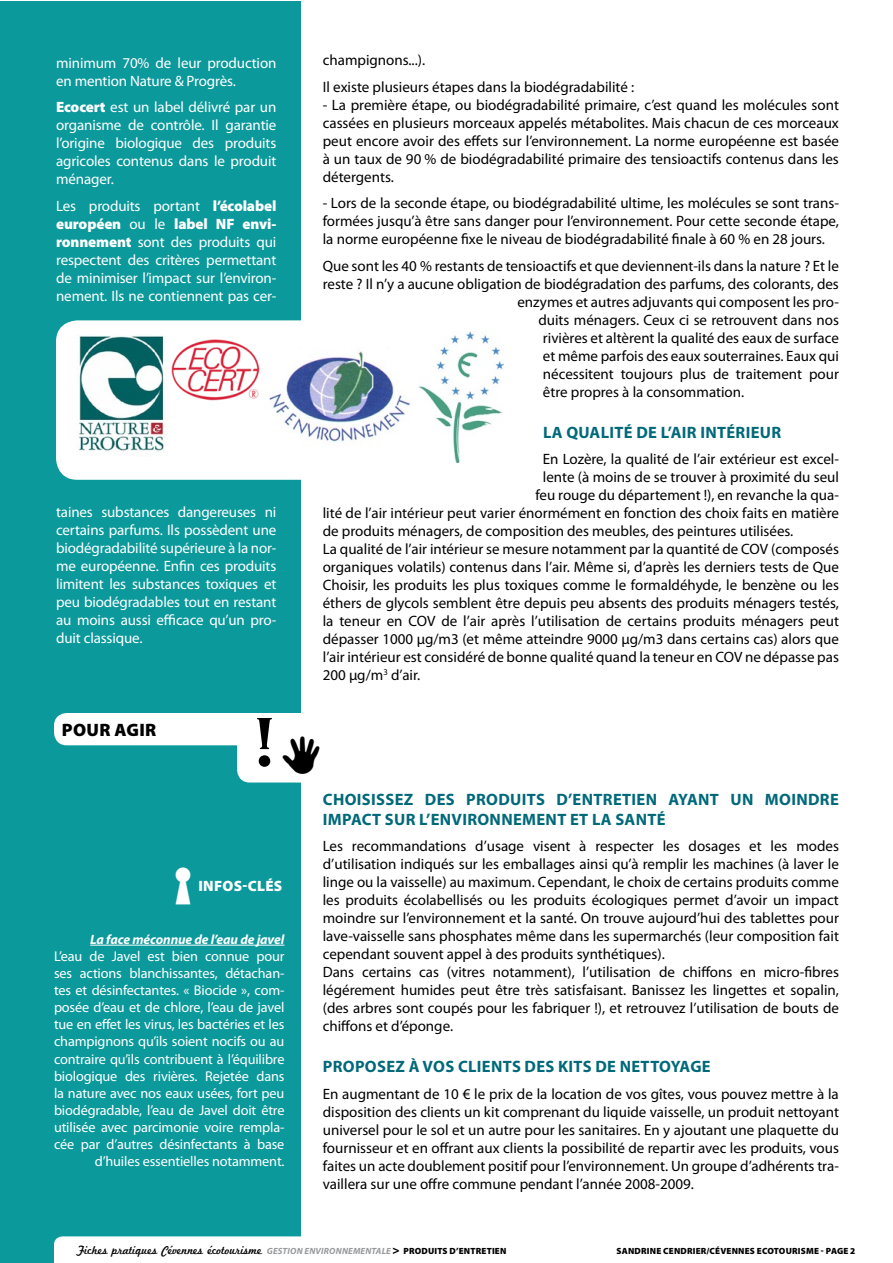
<style>
.page{position:relative;width:893px;height:1263px;background:#fff}
.page>*{position:absolute;margin:0;border:0;box-sizing:border-box;transform-origin:0 0}
.t1{font:700 72px "Copperplate Gothic";color:#000}
.t2{font:31.5px "Harolds Pips";color:#000}
.t3{font:900 18px "Myriad Pro";color:#000}
.t4{font:700 16.5px/19.8px "Myriad Pro";letter-spacing:.02em;color:#006979}
.t5{font:15px/18px "Myriad Pro";color:#000;text-align:justify}
.t6{font:15px/18px "Myriad Pro";letter-spacing:-.01em;color:#fff;text-align:justify}
.t7{font:900 15px "Myriad Pro";color:#fff}
.t8{font:14.25px/17.1px "Myriad Pro";letter-spacing:-.01em;color:#fff;text-align:right}
.t9{font:italic 700 13.5px "Myriad Pro";letter-spacing:-.01em;color:#fff}
.t10{font:12px "Marketing Script";color:#000}
.t11{font:900 9px "Myriad Pro";letter-spacing:.02em;color:#000}
.s1{font-weight:900}
.s2{font-family:"Harolds Pips";font-weight:400;font-size:31.5px}
.s3{font-family:"Myriad Pro";font-weight:700;font-style:italic;font-size:9px;color:#98999b}
.s4{font-family:"Myriad Pro";font-weight:900}
.s5{font-family:"Myriad Pro";font-weight:900;font-size:9px}
</style>
<div class="page">
<div style="left:0;top:1px;width:300px;height:1262px;background:#0c999b"></div>
<div style="left:54px;top:1236px;width:247px;height:27px;background:#fff"></div>
<div style="left:54px;top:713px;width:261px;height:32px;background:#fff;border-radius:13px"></div>
<div style="left:237px;top:723px;width:91px;height:59px;background:#fff;border-radius:13px"></div>
<hr style="left:90px;top:945px;width:194px;height:1px;background:#fff">
<div style="left:56px;top:320px;width:473px;height:160px;background:#fff;border-radius:21px"></div>
<img style="left:418px;top:332px;width:85px;height:130px">
<img style="left:269px;top:351px;width:141px;height:91px">
<img style="left:78px;top:335px;width:86px;height:122px">
<img style="left:172px;top:339px;width:88px;height:62px">
<p class="t6" style="left:56px;top:53px;width:222px">minimum 70% de leur production en mention Nature &amp; Progrès.</p>
<p class="t6" style="left:56px;top:98px;width:222px"><span class="s1">ECOCERT</span> est un label délivré par un organisme de contrôle. Il garantie l’origine biologique des produits agricoles contenus dans le produit ménager.</p>
<p class="t6" style="left:56px;top:196px;width:222px">Les produits portant <span class="s1">L’ÉCOLABEL EUROPÉEN</span> ou le <span class="s1">LABEL NF ENVI-RONNEMENT</span> sont des produits qui respectent des critères permettant de minimiser l’impact sur l’environ&shy;nement. Ils ne contiennent pas cer-</p>
<p class="t6" style="left:56px;top:502px;width:222px">taines substances dangereuses ni certains parfums. Ils possèdent une biodégradabilité supérieure à la nor&shy;me européenne. Enfin ces produits limitent les substances toxiques et peu biodégradables tout en restant au moins aussi efficace qu’un pro&shy;duit classique.</p>
<p class="t5" style="left:323px;top:47px;width:313px;line-height:26.5px">champignons...).<br>Il existe plusieurs étapes dans la biodégradabilité :</p>
<p class="t5" style="left:323px;top:95px;width:518px">- La première étape, ou biodégradabilité primaire, c’est quand les molécules sont cassées en plusieurs morceaux appelés métabolites. Mais chacun de ces morceaux peut encore avoir des effets sur l’environnement. La norme européenne est basée à un taux de 90 % de biodégradabilité primaire des tensioactifs contenus dans les détergents.</p>
<p class="t5" style="left:323px;top:194px;width:518px">- Lors de la seconde étape, ou biodégradabilité ultime, les molécules se sont trans&shy;formées jusqu’à être sans danger pour l’environnement. Pour cette seconde étape, la norme européenne fixe le niveau de biodégradabilité finale à 60 % en 28 jours.</p>
<p class="t5" style="left:323px;top:256px;width:518px">Que sont les 40 % restants de tensioactifs et que deviennent-ils dans la nature ? Et le</p>
<p class="t5" style="left:323px;top:274px;width:518px">reste ? Il n’y a aucune obligation de biodégradation des parfums, des colorants, des</p>
<p class="t5" style="left:517px;top:292px;width:323px">enzymes et autres adjuvants qui composent les pro-</p>
<p class="t5" style="left:538px;top:310px;width:302px">duits ménagers. Ceux ci se retrouvent dans nos</p>
<p class="t5" style="left:543px;top:328px;width:298px">rivières et altèrent la qualité des eaux de surface</p>
<p class="t5" style="left:543px;top:346px;width:298px">et même parfois des eaux souterraines. Eaux qui</p>
<p class="t5" style="left:543px;top:364px;width:298px">nécessitent toujours plus de traitement pour</p>
<p class="t5" style="left:543px;top:382px;width:203px">être propres à la consommation.</p>
<p class="t4" style="left:543px;top:422px;width:240px">LA QUALITÉ DE L’AIR INTÉRIEUR</p>
<p class="t5" style="left:543px;top:450px;width:298px">En Lozère, la qualité de l’air extérieur est excel-</p>
<p class="t5" style="left:543px;top:468px;width:298px">lente (à moins de se trouver à proximité du seul</p>
<p class="t5" style="left:535px;top:486px;width:305px">feu rouge du département !), en revanche la qua-</p>
<p class="t5" style="left:323px;top:504px;width:518px">lité de l’air intérieur peut varier énormément en fonction des choix faits en matière</p>
<p class="t5" style="left:323px;top:522px;width:472px">de produits ménagers, de composition des meubles, des peintures utilisées.</p>
<p class="t5" style="left:323px;top:540px;width:518px">La qualité de l’air intérieur se mesure notamment par la quantité de COV (composés</p>
<p class="t5" style="left:323px;top:558px;width:518px">organiques volatils) contenus dans l’air. Même si, d’après les derniers tests de Que</p>
<p class="t5" style="left:323px;top:576px;width:518px">Choisir, les produits les plus toxiques comme le formaldéhyde, le benzène ou les</p>
<p class="t5" style="left:323px;top:594px;width:518px">éthers de glycols semblent être depuis peu absents des produits ménagers testés,</p>
<p class="t5" style="left:323px;top:612px;width:518px">la teneur en COV de l’air après l’utilisation de certains produits ménagers peut</p>
<p class="t5" style="left:323px;top:630px;width:518px">dépasser 1000 µg/m3 (et même atteindre 9000 µg/m3 dans certains cas) alors que</p>
<p class="t5" style="left:323px;top:648px;width:518px">l’air intérieur est considéré de bonne qualité quand la teneur en COV ne dépasse pas</p>
<p class="t5" style="left:323px;top:666px;width:99px">200 µg/m<sup>3</sup> d’air.</p>
<p class="t3" style="left:62px;top:718px;width:13px">POUR</p>
<p class="t3" style="left:114px;top:718px;width:12px">AGIR</p>
<h1 class="t1" style="left:251px;top:702px;width:29px">!</h1>
<h2 class="t2" style="left:281px;top:735px;width:42px">i</h2>
<p class="t7" style="left:174px;top:876px;width:84px"><span class="s2">k</span>IN FOS-CLÉS</p>
<p class="t9" style="left:90px;top:930px;width:196px">La face méconnue de l’eau de javel</p>
<p class="t8" style="left:54px;top:947px;width:232px">L’eau de Javel est bien connue pour ses actions blanchissantes, détachan&shy;tes et désinfectantes. « Biocide », com&shy;posée d’eau et de chlore, l’eau de javel tue en effet les virus, les bactéries et les champignons qu’ils soient nocifs ou au contraire qu’ils contribuent à l’équilibre biologique des rivières. Rejetée dans la nature avec nos eaux usées, fort peu biodégradable, l’eau de Javel doit être utilisée avec parcimonie voire rempla&shy;cée par d’autres désinfectants à base d’huiles essentielles notamment.</p>
<p class="t4" style="left:323px;top:789px;width:517px">CHOISISSEZ DES PRODUITS D’ENTRETIEN AYANT UN MOINDRE<br>IMPACT SUR L’ENVIRONNEMENT ET LA SANTÉ</p>
<p class="t5" style="left:323px;top:837px;width:518px;text-align:left">Les recommandations d’usage visent à respecter les dosages et les modes d’utilisation indiqués sur les emballages ainsi qu’à remplir les machines (à laver le linge ou la vaisselle) au maximum. Cependant, le choix de certains produits comme les produits écolabellisés ou les produits écologiques permet d’avoir un impact moindre sur l’environnement et la santé. On trouve aujourd’hui des tablettes pour lave-vaisselle sans phosphates même dans les supermarchés (leur composition fait cependant souvent appel à des produits synthétiques).<br>Dans certains cas (vitres notamment), l’utilisation de chiffons en micro-fibres légérement humides peut être très satisfaisant. Banissez les lingettes et sopalin, (des arbres sont coupés pour les fabriquer !), et retrouvez l’utilisation de bouts de chiffons et d’éponge.</p>
<p class="t4" style="left:323px;top:1056px;width:389px">PROPOSEZ À VOS CLIENTS DES KITS DE NETTOYAGE</p>
<p class="t5" style="left:323px;top:1084px;width:518px">En augmentant de 10 € le prix de la location de vos gîtes, vous pouvez mettre à la disposition des clients un kit comprenant du liquide vaisselle, un produit nettoyant universel pour le sol et un autre pour les sanitaires. En y ajoutant une plaquette du fournisseur et en offrant aux clients la possibilité de repartir avec les produits, vous faites un acte doublement positif pour l’environnement. Un groupe d’adhérents tra&shy;vaillera sur une offre commune pendant l’année 2008-2009.</p>
<p class="t10" style="left:77px;top:1243px;width:431px">Fiches pratiques Cévennes écotourisme <span class="s3">gestion environnementale</span> <span class="s4">&gt;</span> <span class="s5">PRODUITS D’ENTRETIEN</span></p>
<p class="t11" style="left:617px;top:1245px;width:240px">SANDRINE CENDRIER/CÉVENNES ECOTOURISME - PAGE 2</p>
</div>
